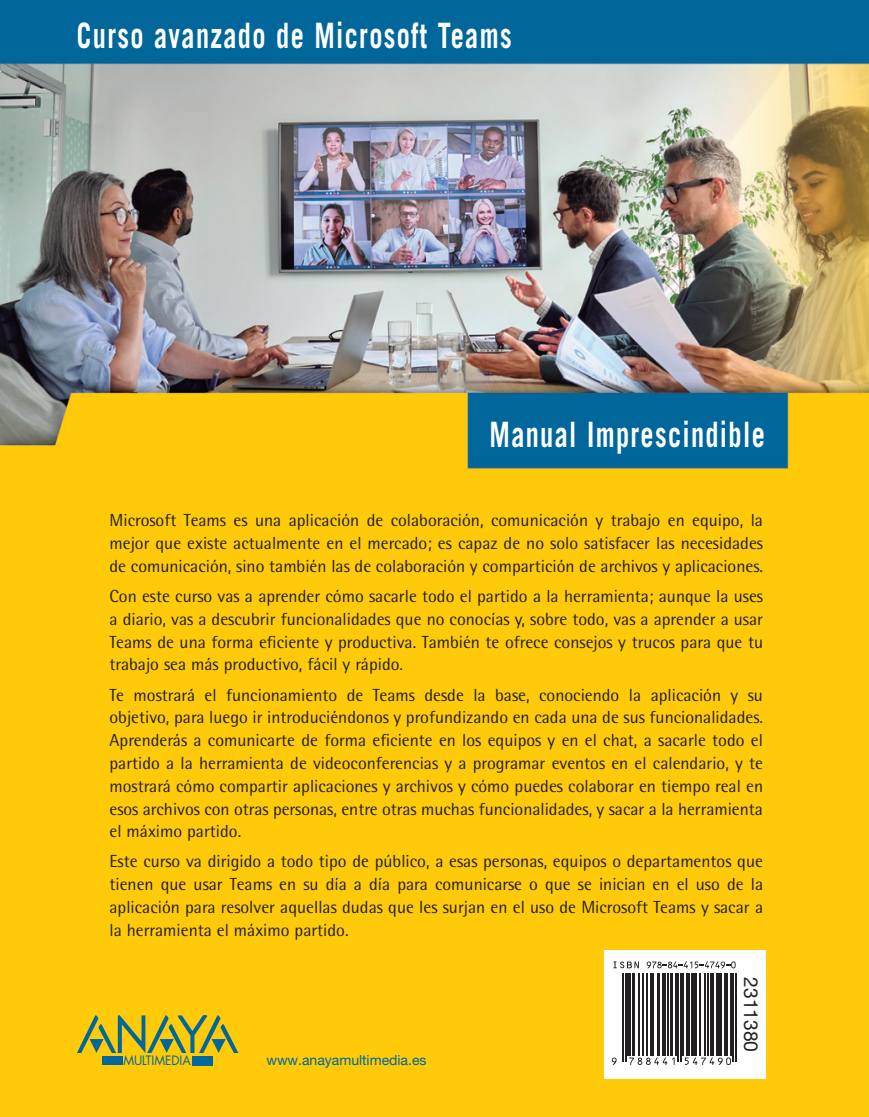
<style>
.page{position:relative;width:869px;height:1117px;background:#fff}
.page>*{position:absolute;margin:0;border:0;box-sizing:border-box;transform-origin:0 0}
.COLECCION{font:700 35px "Trade Gothic LT Std";letter-spacing:.05em;color:#fff;scale:.75 1}
.t1{font:19.25px "Helvetica Neue LT Std";color:#231f20}
.t2{font:17.5px/22.8px "Rotis Semi Sans Std";color:#231f20;text-align:justify}
.t3{font:14px "Helvetica Neue LT Std";color:#01669a}
.t4{font:12.6px "Futura";color:#01669a;scale:.96 1}
</style>
<div class="page">
<img style="left:0;top:0;width:868px;height:1116px">
<svg style="left:77px;top:1014px;width:161px;height:38px;background:#b2ac34"></svg>
<div style="left:192px;top:1055px;width:20px;height:10px;background:#01669a"></div>
<div style="left:102px;top:1056px;width:20px;height:9px;background:#01669a"></div>
<svg style="left:603px;top:950px;width:161px;height:128px"></svg>
<hr style="left:622px;top:973px;width:1px;height:88px;background:#231f20">
<hr style="left:625px;top:973px;width:1px;height:88px;background:#231f20">
<hr style="left:627px;top:973px;width:4px;height:82px;background:#231f20">
<hr style="left:632px;top:973px;width:2px;height:82px;background:#231f20">
<hr style="left:638px;top:973px;width:1px;height:82px;background:#231f20">
<hr style="left:641px;top:973px;width:2px;height:82px;background:#231f20">
<hr style="left:646px;top:973px;width:1px;height:82px;background:#231f20">
<hr style="left:650px;top:973px;width:1px;height:82px;background:#231f20">
<hr style="left:652px;top:973px;width:1px;height:82px;background:#231f20">
<hr style="left:657px;top:973px;width:2px;height:82px;background:#231f20">
<hr style="left:662px;top:973px;width:3px;height:82px;background:#231f20">
<hr style="left:666px;top:973px;width:2px;height:82px;background:#231f20">
<hr style="left:670px;top:973px;width:2px;height:82px;background:#231f20">
<hr style="left:675px;top:973px;width:1px;height:82px;background:#231f20">
<hr style="left:677px;top:973px;width:1px;height:88px;background:#231f20">
<hr style="left:680px;top:973px;width:1px;height:88px;background:#231f20">
<hr style="left:682px;top:973px;width:1px;height:82px;background:#231f20">
<svg style="left:685px;top:973px;width:4px;height:82px"></svg>
<hr style="left:690px;top:973px;width:1px;height:82px;background:#231f20">
<hr style="left:693px;top:973px;width:3px;height:82px;background:#231f20">
<hr style="left:699px;top:973px;width:1px;height:82px;background:#231f20">
<hr style="left:703px;top:973px;width:1px;height:82px;background:#231f20">
<hr style="left:707px;top:973px;width:1px;height:82px;background:#231f20">
<svg style="left:709px;top:973px;width:4px;height:82px"></svg>
<svg style="left:715px;top:973px;width:4px;height:82px"></svg>
<hr style="left:720px;top:973px;width:1px;height:82px;background:#231f20">
<hr style="left:724px;top:973px;width:3px;height:82px;background:#231f20">
<hr style="left:730px;top:973px;width:1px;height:82px;background:#231f20">
<hr style="left:732px;top:973px;width:1px;height:88px;background:#231f20">
<hr style="left:734px;top:973px;width:2px;height:88px;background:#231f20">
<svg style="left:613px;top:961px;width:25px;height:7px"></svg>
<svg style="left:646px;top:961px;width:89px;height:7px"></svg>
<svg style="left:611px;top:1057px;width:5px;height:7px"></svg>
<svg style="left:629px;top:1057px;width:45px;height:7px"></svg>
<svg style="left:684px;top:1057px;width:46px;height:7px"></svg>
<p class="COLECCION" style="left:77px;top:14px;width:581px">Curso avanzado de Microsoft Teams</p>
<p class="COLECCION" style="left:489px;top:413px;width:368px">Manual Imprescindible</p>
<p class="t2" style="left:109px;top:509px;width:654px">Microsoft Teams es una aplicación de colaboración, comunicación y trabajo en equipo, la mejor que existe actualmente en el mercado; es capaz de no solo satisfacer las necesidades de comunicación, sino también las de colaboración y compartición de archivos y aplicaciones.</p>
<p class="t2" style="left:109px;top:584px;width:654px">Con este curso vas a aprender cómo sacarle todo el partido a la herramienta; aunque la uses a diario, vas a descubrir funcionalidades que no conocías y, sobre todo, vas a aprender a usar Teams de una forma eficiente y productiva. También te ofrece consejos y trucos para que tu trabajo sea más productivo, fácil y rápido.</p>
<p class="t2" style="left:109px;top:683px;width:654px">Te mostrará el funcionamiento de Teams desde la base, conociendo la aplicación y su objetivo, para luego ir introduciéndonos y profundizando en cada una de sus funcionalidades.<br>Aprenderás a comunicarte de forma eficiente en los equipos y en el chat, a sacarle todo el partido a la herramienta de videoconferencias y a programar eventos en el calendario, y te mostrará cómo compartir aplicaciones y archivos y cómo puedes colaborar en tiempo real en esos archivos con otras personas, entre otras muchas funcionalidades, y sacar a la herramienta el máximo partido.</p>
<p class="t2" style="left:109px;top:849px;width:654px">Este curso va dirigido a todo tipo de público, a esas personas, equipos o departamentos que tienen que usar Teams en su día a día para comunicarse o que se inician en el uso de la aplicación para resolver aquellas dudas que les surjan en el uso de Microsoft Teams y sacar a la herramienta el máximo partido.</p>
<p class="t1" style="left:762px;top:976px;width:76px;rotate:90deg">2311380</p>
<p class="t4" style="left:123px;top:1052px;width:72px">MULTIMEDIA</p>
<p class="t3" style="left:266px;top:1050px;width:161px">www.anayamultimedia.es</p>
</div>
